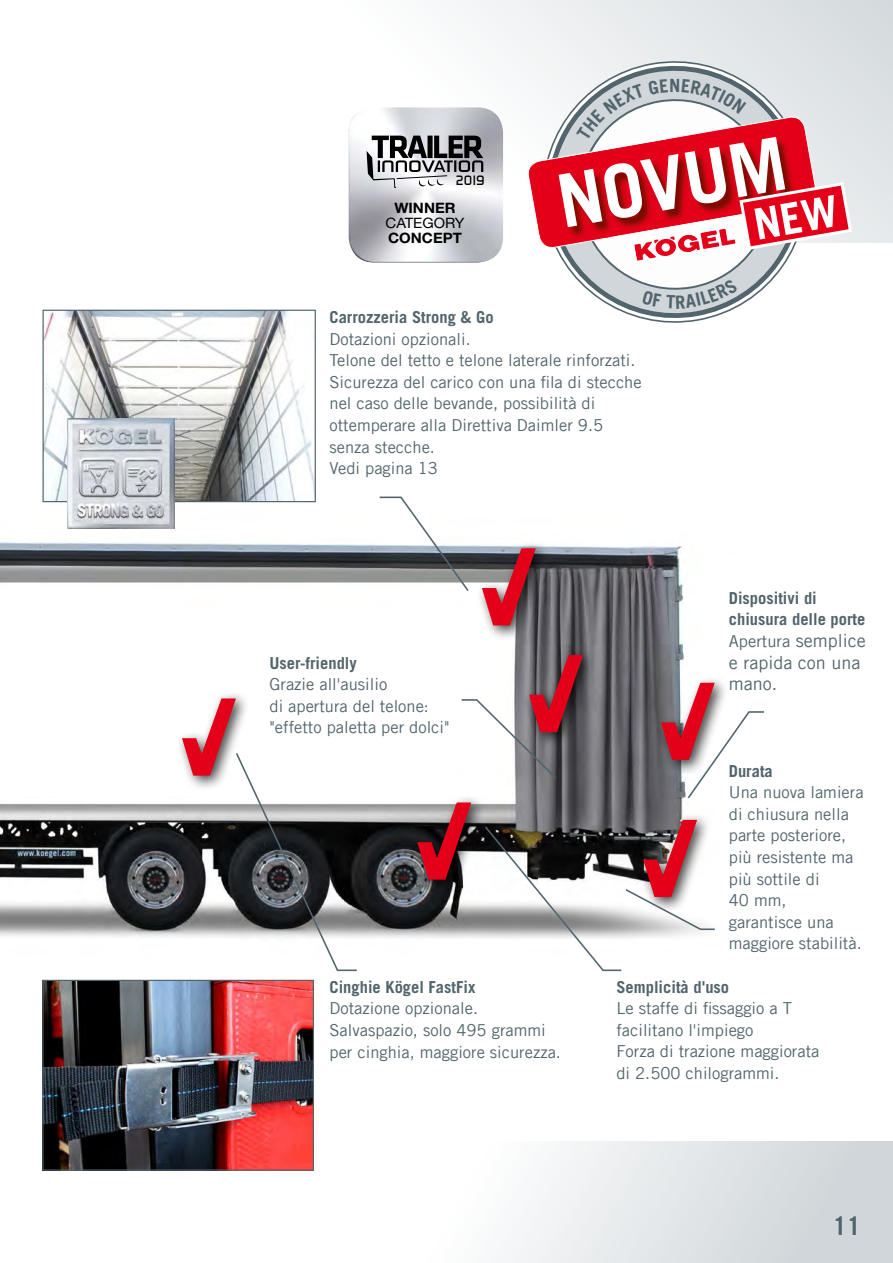
<style>
.page{position:relative;width:893px;height:1263px;background:#fff}
.page>*{position:absolute;margin:0;border:0;box-sizing:border-box;transform-origin:0 0}
.t1{font:700 73.65px "Trade Gothic LT Com";color:#fff}
.t2{font:700 25.5px "Trade Gothic LT Com";color:#52646c}
.t3{font:700 18.3px "Trade Gothic LT Com";color:#52646c}
.t4{font:18px/21.6px "Trade Gothic LT Com";color:#52646c}
.t5{font:16.5px/21.6px "Trade Gothic LT Com";color:#52646c}
.t6{font:700 16.5px/21.6px "Trade Gothic LT Com";color:#52646c}
.t7{font:700 14.25px "Helvetica Neue AFF 75";color:#000;scale:1.04 1}
.t8{font:14.25px "Helvetica Neue AFF 55 Roman";color:#000;scale:1.04 1}
.t9{font:500 13.2px "Digital";color:#000}
.s1{font-weight:400}
.s2{font-weight:400;font-size:18px}
</style>
<div class="page">
<div style="left:0;top:1142px;width:893px;height:121px;background:linear-gradient(to right,#fff,#d8dde0)"></div>
<div style="left:0;top:0;width:893px;height:242px;background:linear-gradient(to right,#fff,#dee3e5)"></div>
<img style="left:0;top:462px;width:684px;height:518px">
<svg style="left:378px;top:496px;width:92px;height:97px"></svg>
<div style="left:476px;top:541px;width:75px;height:100px;background:#000;opacity:.75"></div>
<svg style="left:482px;top:548px;width:54px;height:77px;background:#9c4753"></svg>
<div style="left:637px;top:812px;width:75px;height:101px;background:#000;opacity:.75"></div>
<div style="left:411px;top:795px;width:75px;height:101px;background:#000;opacity:.75"></div>
<svg style="left:417px;top:802px;width:54px;height:78px;background:#923d47"></svg>
<div style="left:523px;top:648px;width:75px;height:100px;background:#000;opacity:.75"></div>
<svg style="left:460px;top:655px;width:123px;height:125px"></svg>
<img style="left:44px;top:982px;width:268px;height:187px">
<div style="left:42px;top:980px;width:272px;height:191px;border:1px solid #52646c"></div>
<img style="left:45px;top:312px;width:269px;height:188px">
<div style="left:43px;top:310px;width:273px;height:192px;border:1px solid #52646c"></div>
<img style="left:68px;top:418px;width:107px;height:111px">
<div style="left:655px;top:675px;width:75px;height:101px;background:#000;opacity:.75"></div>
<svg style="left:661px;top:683px;width:103px;height:117px"></svg>
<svg style="left:483px;top:820px;width:232px;height:152px"></svg>
<div style="left:176px;top:691px;width:75px;height:101px;background:#000;opacity:.75"></div>
<svg style="left:182px;top:698px;width:176px;height:274px"></svg>
<svg style="left:537px;top:61px;width:275px;height:262px"></svg>
<img style="left:349px;top:107px;width:154px;height:155px">
<svg style="left:367px;top:136px;width:116px;height:52px"></svg>
<svg style="left:528px;top:79px;width:324px;height:230px"></svg>
<p class="t9" style="left:455px;top:173px;width:31px">2019</p>
<p class="t7" style="left:394px;top:199px;width:60px">WINNER</p>
<p class="t8" style="left:386px;top:215px;width:77px">CATEGORY</p>
<p class="t7" style="left:388px;top:229px;width:72px">CONCEPT</p>
<p class="t3" style="left:669px;top:74px;width:13px">N</p>
<h1 class="t1" style="left:550px;top:158px;width:233px;rotate:-10deg">NOVUM</h1>
<p class="t6" style="left:330px;top:306px;width:166px">Carrozzeria Strong &amp; Go</p>
<p class="t5" style="left:330px;top:328px;width:314px">Dotazioni opzionali.<br>Telone del tetto e telone laterale rinforzati.<br>Sicurezza del carico con una fila di stecche nel caso delle bevande, possibilità di ottemperare alla Direttiva Daimler 9.5 senza stecche.<br>Vedi pagina 13</p>
<p class="t6" style="left:269px;top:652px;width:89px">User-friendly</p>
<p class="t5" style="left:269px;top:673px;width:182px">Grazie all'ausilio<br>di apertura del telone: "effetto paletta per dolci"</p>
<p class="t6" style="left:729px;top:587px;width:138px">Dispositivi di chiusura delle porte<br><span class="s1">Apertura</span> <span class="s2">semplice</span></p>
<p class="t4" style="left:729px;top:651px;width:133px">e rapida con una mano.</p>
<p class="t6" style="left:729px;top:760px;width:46px">Durata</p>
<p class="t5" style="left:729px;top:781px;width:136px">Una nuova lamiera di chiusura nella parte posteriore, più resistente ma più sottile di<br>40 mm, garantisce una maggiore stabilità.</p>
<p class="t6" style="left:330px;top:976px;width:147px">Cinghie Kögel FastFix</p>
<p class="t5" style="left:330px;top:997px;width:233px">Dotazione opzionale.<br>Salvaspazio, solo 495 grammi per cinghia, maggiore sicurezza.</p>
<p class="t6" style="left:616px;top:976px;width:114px">Semplicità d'uso</p>
<p class="t5" style="left:616px;top:997px;width:204px">Le staffe di fissaggio a T facilitano l'impiego<br>Forza di trazione maggiorata di 2.500 chilogrammi.</p>
<h2 class="t2" style="left:833px;top:1210px;width:30px">11</h2>
</div>
